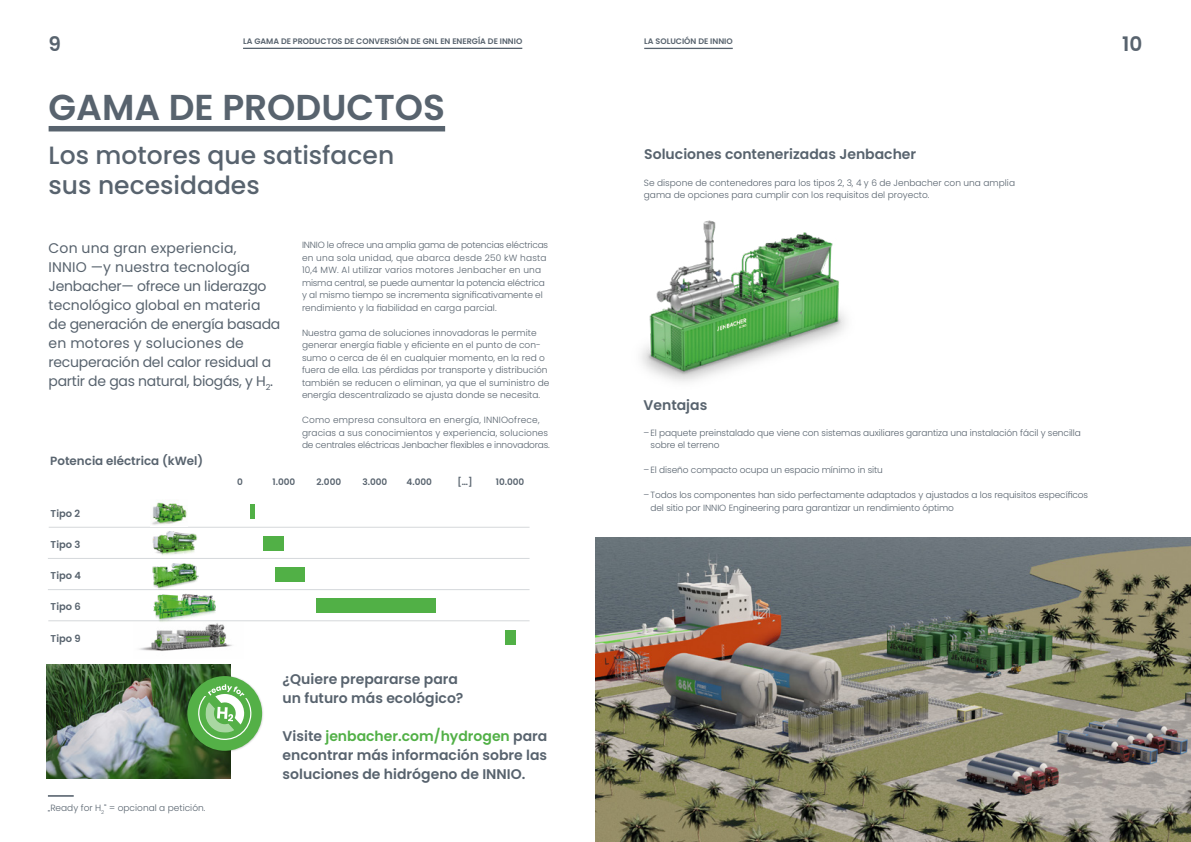
<style>
.page{position:relative;width:1191px;height:842px;background:#fff}
.page>*{position:absolute;margin:0;border:0;box-sizing:border-box;transform-origin:0 0}
.t1{font:600 36px "Poppins";color:#58636e}
.t2{font:500 25px/30px "Poppins";color:#58636e}
.t3{font:600 20px "Poppins";color:#58636e}
.t4{font:14px/19px "Poppins";letter-spacing:-.02em;color:#58636e}
.t5{font:600 14px/19px "Poppins";color:#58636e}
.t6{font:600 11.9px "Poppins";color:#58636e}
.t7{font:600 9.9px "Poppins";color:#58636e}
.t8{font:300 9px/12.5px "Poppins";color:#58636e}
.t9{font:600 8.9px "Poppins";color:#58636e}
.t10{font:600 8px "Poppins";color:#58636e}
.s1{color:#51b046}
</style>
<div class="page">
<hr style="left:243px;top:48px;width:279px;height:1px;background:#58636e">
<img style="left:641px;top:220px;width:205px;height:162px">
<hr style="left:644px;top:48px;width:89px;height:1px;background:#58636e">
<img style="left:595px;top:537px;width:596px;height:305px">
<div style="left:49px;top:126px;width:396px;height:5px;background:#58636e"></div>
<img style="left:139px;top:624px;width:93px;height:27px">
<hr style="left:49px;top:527px;width:108px;height:1px;background:#d5d8db">
<hr style="left:157px;top:527px;width:372px;height:1px;background:#d5d8db">
<hr style="left:48px;top:558px;width:109px;height:1px;background:#d5d8db">
<hr style="left:157px;top:558px;width:372px;height:1px;background:#d5d8db">
<hr style="left:48px;top:589px;width:109px;height:1px;background:#d5d8db">
<hr style="left:157px;top:589px;width:372px;height:1px;background:#d5d8db">
<hr style="left:48px;top:620px;width:109px;height:1px;background:#d5d8db">
<hr style="left:157px;top:620px;width:372px;height:1px;background:#d5d8db">
<div style="left:505px;top:631px;width:11px;height:14px;background:#51b046"></div>
<div style="left:316px;top:599px;width:120px;height:14px;background:#51b046"></div>
<div style="left:275px;top:568px;width:29px;height:14px;background:#51b046"></div>
<div style="left:263px;top:537px;width:21px;height:14px;background:#51b046"></div>
<div style="left:250px;top:505px;width:5px;height:14px;background:#51b046"></div>
<img style="left:150px;top:594px;width:68px;height:30px">
<img style="left:152px;top:563px;width:47px;height:26px">
<img style="left:152px;top:526px;width:48px;height:29px">
<img style="left:152px;top:502px;width:35px;height:23px">
<hr style="left:48px;top:795px;width:26px;height:2px;background:#58636e">
<img style="left:47px;top:664px;width:184px;height:114px">
<img style="left:184px;top:673px;width:79px;height:82px">
<svg style="left:187px;top:676px;width:75px;height:75px"></svg>
<h3 class="t3" style="left:49px;top:32px;width:14px">9</h3>
<p class="t10" style="left:243px;top:37px;width:281px">LA GAMA DE PRODUCTOS DE CONVERSIÓN DE GNL EN ENERGÍA DE INNIO</p>
<h1 class="t1" style="left:49px;top:86px;width:398px">GAMA DE PRODUCTOS</h1>
<h2 class="t2" style="left:49px;top:140px;width:347px">Los motores que satisfacen sus necesidades</h2>
<p class="t4" style="left:49px;top:238px;width:233px">Con una gran experiencia,<br>INNIO —y nuestra tecnología<br>Jenbacher— ofrece un liderazgo tecnológico global en materia de generación de energía basada en motores y soluciones de recuperación del calor residual a partir de gas natural, biogás, y H<sub>2</sub>.</p>
<p class="t8" style="left:302px;top:239px;width:248px">INNIO le ofrece una amplia gama de potencias eléctricas en una sola unidad, que abarca desde 250 kW hasta 10,4 MW. Al utilizar varios motores Jenbacher en una misma central, se puede aumentar la potencia eléctrica y al mismo tiempo se incrementa significativamente el rendimiento y la fiabilidad en carga parcial.</p>
<p class="t8" style="left:302px;top:326px;width:249px">Nuestra gama de soluciones innovadoras le permite generar energía fiable y eficiente en el punto de con&shy;sumo o cerca de él en cualquier momento, en la red o fuera de ella. Las pérdidas por transporte y distribución también se reducen o eliminan, ya que el suministro de energía descentralizado se ajusta donde se necesita.</p>
<p class="t8" style="left:302px;top:414px;width:249px">Como empresa consultora en energía, INNIOofrece, gracias a sus conocimientos y experiencia, soluciones de centrales eléctricas Jenbacher flexibles e innovadoras.</p>
<h3 class="t6" style="left:50px;top:454px;width:155px">Potencia eléctrica (kWel)</h3>
<p class="t7" style="left:51px;top:508px;width:31px">Tipo 2</p>
<p class="t7" style="left:51px;top:539px;width:31px">Tipo 3</p>
<p class="t7" style="left:51px;top:570px;width:32px">Tipo 4</p>
<p class="t7" style="left:51px;top:601px;width:32px">Tipo 6</p>
<p class="t7" style="left:51px;top:632px;width:32px">Tipo 9</p>
<p class="t8" style="left:48px;top:807px;width:4px">”</p>
<p class="t8" style="left:50px;top:801px;width:157px">Ready for H<sub>2</sub>“ = opcional a petición.</p>
<p class="t9" style="left:237px;top:477px;width:7px">0</p>
<p class="t9" style="left:272px;top:477px;width:24px">1.000</p>
<p class="t9" style="left:316px;top:477px;width:26px">2.000</p>
<p class="t9" style="left:362px;top:477px;width:26px">3.000</p>
<p class="t9" style="left:406px;top:477px;width:27px">4.000</p>
<p class="t9" style="left:457px;top:477px;width:17px">[…]</p>
<p class="t9" style="left:496px;top:477px;width:30px">10.000</p>
<h3 class="t5" style="left:283px;top:670px;width:182px">¿Quiere prepararse para un futuro más ecológico?</h3>
<h3 class="t5" style="left:283px;top:727px;width:266px;text-align:justify">Visite <span class="s1">jenbacher.com/hydrogen</span> para encontrar más información sobre las soluciones de hidrógeno de INNIO.</h3>
<p class="t10" style="left:644px;top:37px;width:90px">LA SOLUCIÓN DE INNIO</p>
<h3 class="t3" style="left:1122px;top:32px;width:22px">10</h3>
<h3 class="t5" style="left:644px;top:145px;width:273px">Soluciones contenerizadas Jenbacher</h3>
<p class="t8" style="left:644px;top:176px;width:373px">Se dispone de contenedores para los tipos 2, 3, 4 y 6 de Jenbacher con una amplia gama de opciones para cumplir con los requisitos del proyecto.</p>
<h3 class="t5" style="left:643px;top:396px;width:65px">Ventajas</h3>
<p class="t8" style="left:650px;top:426px;width:432px;text-indent:-7px">–El paquete preinstalado que viene con sistemas auxiliares garantiza una instalación fácil y sencilla sobre el terreno</p>
<p class="t8" style="left:643px;top:464px;width:241px">–El diseño compacto ocupa un espacio mínimo in situ</p>
<p class="t8" style="left:650px;top:489px;width:439px;text-indent:-7px">–Todos los componentes han sido perfectamente adaptados y ajustados a los requisitos específicos del sitio por INNIO Engineering para garantizar un rendimiento óptimo</p>
</div>
